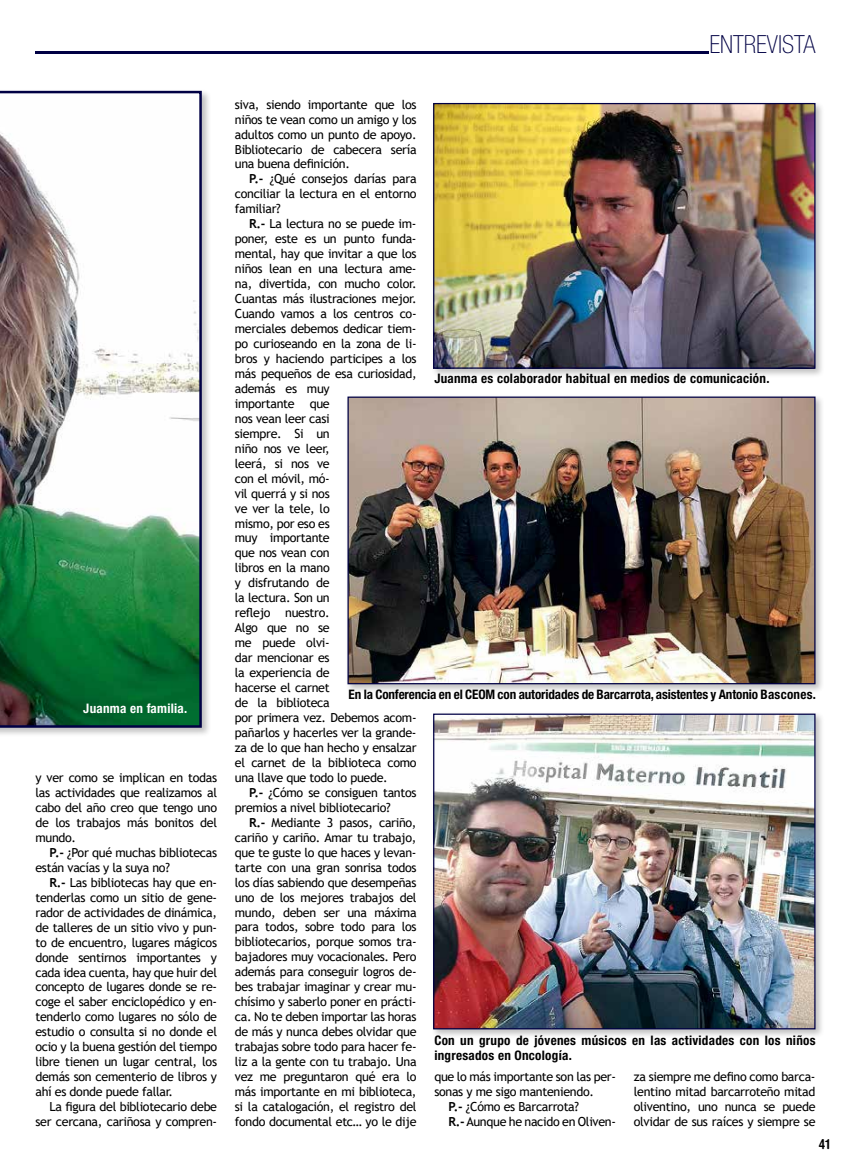
<style>
.page{position:relative;width:851px;height:1163px;background:#fff}
.page>*{position:absolute;margin:0;border:0;box-sizing:border-box;transform-origin:0 0}
.t1{font:100 condensed 25px "Helvetica Neue LT Std";color:#004}
.t2{font:700 condensed 13.75px "Helvetica Rounded LT Std";color:#000}
.t3{font:700 condensed 13.12px/15px "Helvetica Neue LT Std";letter-spacing:.02em;color:#000}
.t4{font:700 condensed 13.12px "Helvetica Neue LT Std";letter-spacing:-.01em;color:#000}
.t5{font:700 condensed 13.12px "Helvetica Neue LT Std";letter-spacing:.02em;color:#fff}
.t6{font:12.5px/15px "Trebuchet MS";letter-spacing:-.025em;color:#000;text-align:justify}
.s1{font-weight:700}
</style>
<div class="page">
<hr style="left:35px;top:51px;width:674px;height:3px;background:#004">
<div style="left:431px;top:101px;width:394px;height:277px;background:#000;opacity:.25"></div>
<img style="left:435px;top:105px;width:378px;height:261px">
<div style="left:433px;top:103px;width:382px;height:265px;border:1px solid #004"></div>
<div style="left:431px;top:711px;width:394px;height:327px;background:#000;opacity:.25"></div>
<img style="left:435px;top:715px;width:378px;height:312px">
<div style="left:433px;top:713px;width:382px;height:316px;border:1px solid #004"></div>
<div style="left:345px;top:394px;width:480px;height:300px;background:#000;opacity:.25"></div>
<img style="left:349px;top:398px;width:464px;height:284px">
<div style="left:347px;top:396px;width:468px;height:288px;border:1px solid #004"></div>
<div style="left:0;top:89px;width:211px;height:648px;background:#000;opacity:.25"></div>
<img style="left:0;top:91px;width:202px;height:636px">
<h1 class="t1" style="left:709px;top:30px;width:107px">ENTREVISTA</h1>
<p class="t5" style="left:83px;top:700px;width:105px">Juanma en familia.</p>
<p class="t6" style="left:35px;top:769px;width:183px">y ver como se implican en todas las actividades que realizamos al cabo del año creo que tengo uno de los trabajos más bonitos del mundo.</p>
<p class="t6" style="left:35px;top:844px;width:183px;text-indent:14px"><span class="s1">P.-</span> ¿Por qué muchas bibliotecas están vacías y la suya no?</p>
<p class="t6" style="left:35px;top:874px;width:183px;text-indent:14px"><span class="s1">R.-</span> Las bibliotecas hay que en&shy;tenderlas como un sitio de gene&shy;rador de actividades de dinámica, de talleres de un sitio vivo y pun&shy;to de encuentro, lugares mágicos donde sentirnos importantes y cada idea cuenta, hay que huir del concepto de lugares donde se re&shy;coge el saber enciclopédico y en&shy;tenderlo como lugares no sólo de estudio o consulta si no donde el ocio y la buena gestión del tiempo libre tienen un lugar central, los demás son cementerio de libros y ahí es donde puede fallar.</p>
<p class="t6" style="left:35px;top:1098px;width:183px;text-align:right">La figura del bibliotecario debe ser cercana, cariñosa y compren-</p>
<p class="t6" style="left:235px;top:97px;width:183px">siva, siendo importante que los niños te vean como un amigo y los adultos como un punto de apoyo.<br>Bibliotecario de cabecera sería una buena definición.</p>
<p class="t6" style="left:235px;top:171px;width:183px;text-indent:14px"><span class="s1">P.-</span> ¿Qué consejos darías para conciliar la lectura en el entorno familiar?</p>
<p class="t6" style="left:235px;top:216px;width:183px;text-align:left;text-indent:14px"><span class="s1">R.-</span> La lectura no se puede im&shy;poner, este es un punto funda&shy;mental, hay que invitar a que los niños lean en una lectura ame&shy;na, divertida, con mucho color.<br>Cuantas más ilustraciones mejor.<br>Cuando vamos a los centros co&shy;merciales debemos dedicar tiem&shy;po curioseando en la zona de li&shy;bros y haciendo participes a los más pequeños de esa curiosidad, además es muy<br>importante que<br>nos vean leer casi<br>siempre. Si un<br>niño nos ve leer,<br>leerá, si nos ve<br>con el móvil, mó-<br>vil querrá y si nos<br>ve ver la tele, lo<br>mismo, por eso es<br>muy importante<br>que nos vean con<br>libros en la mano<br>y disfrutando de<br>la lectura. Son un<br>reflejo nuestro.<br>Algo que no se<br>me puede olvi-<br>dar mencionar es<br>la experiencia de<br>hacerse el carnet<br>de la biblioteca<br>por primera vez. Debemos acom&shy;pañarlos y hacerles ver la grande&shy;za de lo que han hecho y ensalzar el carnet de la biblioteca como una llave que todo lo puede.</p>
<p class="t6" style="left:235px;top:784px;width:183px;text-indent:14px"><span class="s1">P.-</span> ¿Cómo se consiguen tantos premios a nivel bibliotecario?</p>
<p class="t6" style="left:235px;top:814px;width:183px;text-indent:14px"><span class="s1">R.-</span> Mediante 3 pasos, cariño, cariño y cariño. Amar tu trabajo, que te guste lo que haces y levan&shy;tarte con una gran sonrisa todos los días sabiendo que desempeñas uno de los mejores trabajos del mundo, deben ser una máxima para todos, sobre todo para los bibliotecarios, porque somos tra&shy;bajadores muy vocacionales. Pero además para conseguir logros de&shy;bes trabajar imaginar y crear mu&shy;chísimo y saberlo poner en prácti&shy;ca. No te deben importar las horas de más y nunca debes olvidar que trabajas sobre todo para hacer fe&shy;liz a la gente con tu trabajo. Una vez me preguntaron qué era lo más importante en mi biblioteca, si la catalogación, el registro del fondo documental etc… yo le dije</p>
<p class="t3" style="left:434px;top:370px;width:336px">Juanma es colaborador habitual en medios de comunicación.</p>
<p class="t4" style="left:348px;top:686px;width:469px">En la Conferencia en el CEOM con autoridades de Barcarrota, asistentes y Antonio Bascones.</p>
<p class="t3" style="left:434px;top:1032px;width:382px">Con un grupo de jóvenes músicos en las actividades con los niños ingresados en Oncología.</p>
<p class="t6" style="left:434px;top:1068px;width:183px">que lo más importante son las per-</p>
<p class="t6" style="left:434px;top:1083px;width:161px">sonas y me sigo manteniendo.</p>
<p class="t6" style="left:448px;top:1098px;width:132px"><span class="s1">P.-</span> ¿Cómo es Barcarrota?</p>
<p class="t6" style="left:448px;top:1113px;width:169px"><span class="s1">R.-</span> Aunque he nacido en Oliven-</p>
<p class="t6" style="left:633px;top:1068px;width:183px">za siempre me defino como barca&shy;lentino mitad barcarroteño mitad oliventino, uno nunca se puede olvidar de sus raíces y siempre se</p>
<p class="t2" style="left:818px;top:1135px;width:13px">41</p>
</div>
